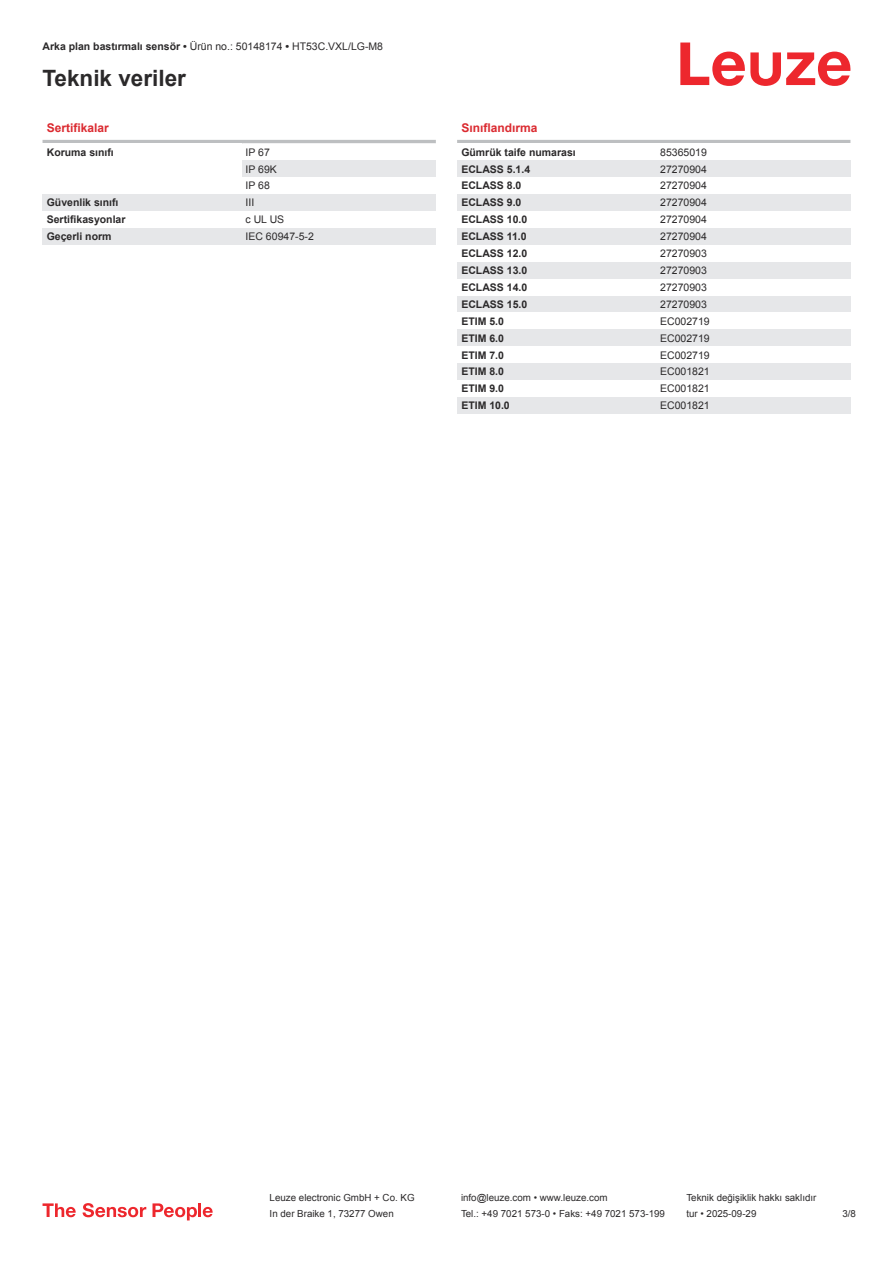
<style>
.page{position:relative;width:893px;height:1263px;background:#fff}
.page>*{position:absolute;margin:0;border:0;box-sizing:border-box;transform-origin:0 0}
.t1{font:700 22.5px "Arial";color:#2b292a}
.t2{font:700 12px "Arial";color:#db2a30}
.t3{font:10.5px/17px "Arial";color:#2b292a}
.t4{font:700 10.5px "Arial";color:#2b292a}
.t5{font:9.75px "Arial";color:#2b292a}
.s1{font-weight:700}
</style>
<div class="page">
<svg style="left:680px;top:43px;width:170px;height:43px"></svg>
<hr style="left:43px;top:140px;width:393px;height:3px;background:#bdbfc1">
<svg style="left:242px;top:143px;width:194px;height:1px"></svg>
<div style="left:242px;top:160px;width:194px;height:17px;background:#e6e7e9"></div>
<div style="left:43px;top:194px;width:199px;height:17px;background:#e6e7e9"></div>
<div style="left:242px;top:194px;width:194px;height:17px;background:#e6e7e9"></div>
<div style="left:43px;top:228px;width:199px;height:17px;background:#e6e7e9"></div>
<div style="left:242px;top:228px;width:194px;height:17px;background:#e6e7e9"></div>
<hr style="left:457px;top:140px;width:393px;height:3px;background:#bdbfc1">
<div style="left:457px;top:160px;width:200px;height:17px;background:#e6e7e9"></div>
<div style="left:657px;top:160px;width:193px;height:17px;background:#e6e7e9"></div>
<div style="left:457px;top:194px;width:200px;height:17px;background:#e6e7e9"></div>
<div style="left:657px;top:194px;width:193px;height:17px;background:#e6e7e9"></div>
<div style="left:457px;top:228px;width:200px;height:17px;background:#e6e7e9"></div>
<div style="left:657px;top:228px;width:193px;height:17px;background:#e6e7e9"></div>
<div style="left:457px;top:262px;width:200px;height:17px;background:#e6e7e9"></div>
<div style="left:657px;top:262px;width:193px;height:17px;background:#e6e7e9"></div>
<div style="left:457px;top:296px;width:200px;height:16px;background:#e6e7e9"></div>
<div style="left:657px;top:296px;width:193px;height:16px;background:#e6e7e9"></div>
<div style="left:457px;top:329px;width:200px;height:17px;background:#e6e7e9"></div>
<div style="left:657px;top:329px;width:193px;height:17px;background:#e6e7e9"></div>
<div style="left:457px;top:363px;width:200px;height:17px;background:#e6e7e9"></div>
<div style="left:657px;top:363px;width:193px;height:17px;background:#e6e7e9"></div>
<div style="left:457px;top:397px;width:200px;height:17px;background:#e6e7e9"></div>
<div style="left:657px;top:397px;width:193px;height:17px;background:#e6e7e9"></div>
<svg style="left:43px;top:1203px;width:33px;height:14px"></svg>
<svg style="left:83px;top:1203px;width:63px;height:14px"></svg>
<svg style="left:153px;top:1203px;width:44px;height:17px"></svg>
<hr style="left:198px;top:1203px;width:3px;height:14px;background:#ed272d">
<svg style="left:203px;top:1207px;width:10px;height:10px"></svg>
<p class="t3" style="left:43px;top:39px;width:342px"><span class="s1">Arka plan bastırmalı sensör •</span> Ürün no.: 50148174 <span class="s1">•</span> HT53C.VXL/LG-M8</p>
<h1 class="t1" style="left:43px;top:70px;width:145px">Teknik veriler</h1>
<p class="t2" style="left:47px;top:123px;width:64px">Sertifikalar</p>
<p class="t4" style="left:47px;top:145px;width:69px">Koruma sınıfı</p>
<p class="t3" style="left:246px;top:143px;width:33px">IP 67<br>IP 69K<br>IP 68</p>
<p class="t4" style="left:47px;top:195px;width:73px">Güvenlik sınıfı</p>
<p class="t3" style="left:246px;top:195px;width:10px">III</p>
<p class="t4" style="left:47px;top:216px;width:80px">Sertifikasyonlar</p>
<p class="t3" style="left:246px;top:211px;width:40px">c UL US</p>
<p class="t4" style="left:47px;top:229px;width:66px">Geçerli norm</p>
<p class="t3" style="left:246px;top:228px;width:70px">IEC 60947-5-2</p>
<p class="t2" style="left:461px;top:120px;width:78px">Sınıflandırma</p>
<p class="t4" style="left:461px;top:145px;width:116px">Gümrük taife numarası</p>
<p class="t3" style="left:660px;top:143px;width:48px">85365019</p>
<p class="t4" style="left:461px;top:161px;width:70px">ECLASS 5.1.4</p>
<p class="t3" style="left:660px;top:160px;width:48px">27270904</p>
<p class="t4" style="left:461px;top:178px;width:62px">ECLASS 8.0</p>
<p class="t3" style="left:660px;top:177px;width:48px">27270904</p>
<p class="t4" style="left:461px;top:195px;width:62px">ECLASS 9.0</p>
<p class="t3" style="left:660px;top:194px;width:48px">27270904</p>
<p class="t4" style="left:461px;top:212px;width:67px">ECLASS 10.0</p>
<p class="t3" style="left:660px;top:211px;width:48px">27270904</p>
<p class="t4" style="left:461px;top:229px;width:67px">ECLASS 11.0</p>
<p class="t3" style="left:660px;top:228px;width:48px">27270904</p>
<p class="t4" style="left:461px;top:246px;width:67px">ECLASS 12.0</p>
<p class="t3" style="left:660px;top:245px;width:48px">27270903</p>
<p class="t4" style="left:461px;top:263px;width:67px">ECLASS 13.0</p>
<p class="t3" style="left:660px;top:262px;width:48px">27270903</p>
<p class="t4" style="left:461px;top:280px;width:67px">ECLASS 14.0</p>
<p class="t3" style="left:660px;top:279px;width:48px">27270903</p>
<p class="t4" style="left:461px;top:297px;width:67px">ECLASS 15.0</p>
<p class="t3" style="left:660px;top:296px;width:48px">27270903</p>
<p class="t4" style="left:461px;top:314px;width:44px">ETIM 5.0</p>
<p class="t3" style="left:660px;top:312px;width:51px">EC002719</p>
<p class="t4" style="left:461px;top:331px;width:44px">ETIM 6.0</p>
<p class="t3" style="left:660px;top:329px;width:51px">EC002719</p>
<p class="t4" style="left:461px;top:347px;width:44px">ETIM 7.0</p>
<p class="t3" style="left:660px;top:346px;width:51px">EC002719</p>
<p class="t4" style="left:461px;top:364px;width:44px">ETIM 8.0</p>
<p class="t3" style="left:660px;top:364px;width:51px">EC001821</p>
<p class="t4" style="left:461px;top:381px;width:44px">ETIM 9.0</p>
<p class="t3" style="left:660px;top:381px;width:51px">EC001821</p>
<p class="t4" style="left:461px;top:398px;width:50px">ETIM 10.0</p>
<p class="t3" style="left:660px;top:398px;width:51px">EC001821</p>
<p class="t5" style="left:270px;top:1191px;width:146px">Leuze electronic GmbH + Co. KG</p>
<p class="t5" style="left:461px;top:1191px;width:148px">info@leuze.com • www.leuze.com</p>
<p class="t5" style="left:686px;top:1191px;width:132px">Teknik değişiklik hakkı saklıdır</p>
<p class="t5" style="left:270px;top:1207px;width:126px">In der Braike 1, 73277 Owen</p>
<p class="t5" style="left:461px;top:1207px;width:205px">Tel.: +49 7021 573-0 • Faks: +49 7021 573-199</p>
<p class="t5" style="left:686px;top:1207px;width:72px">tur • 2025-09-29</p>
<p class="t5" style="left:842px;top:1210px;width:15px">3 /8</p>
</div>
